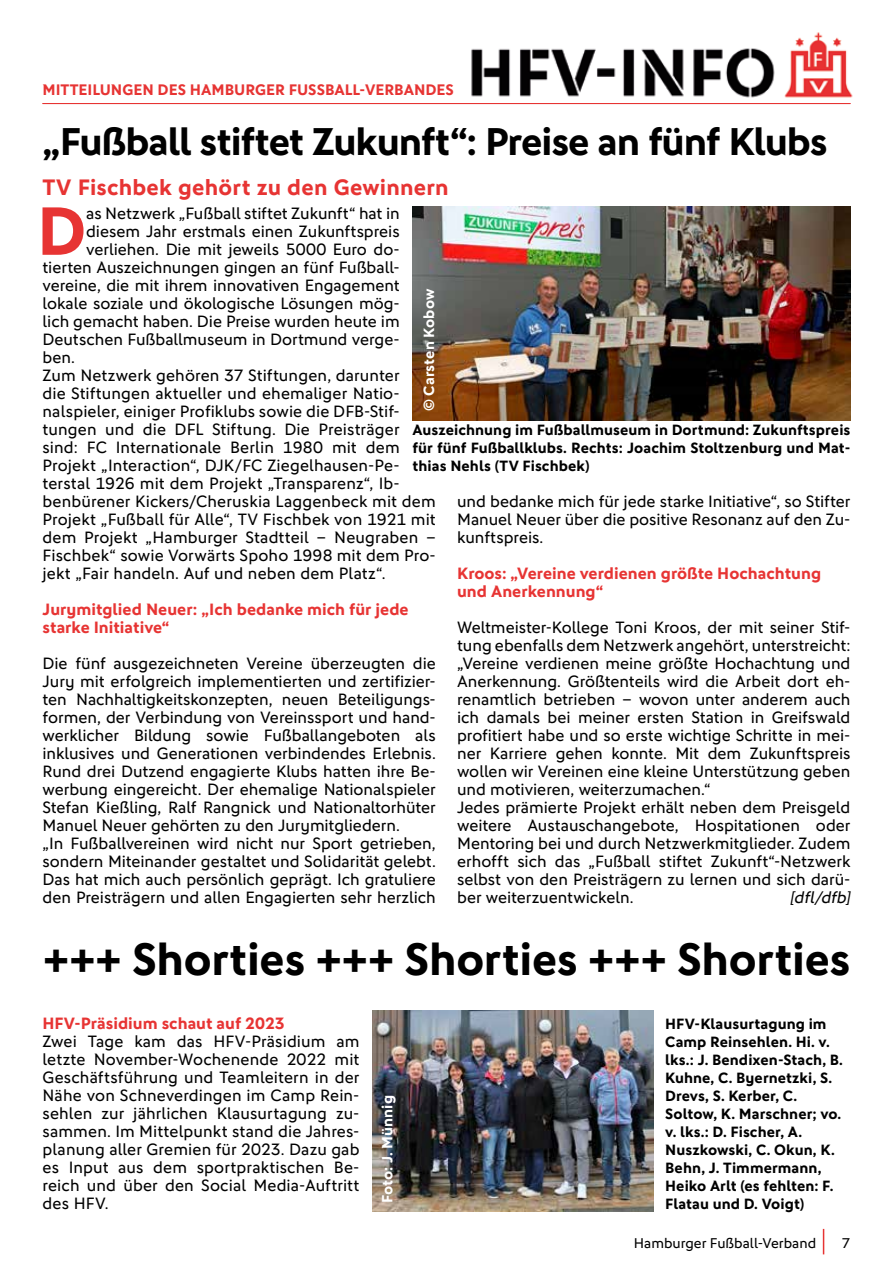
<style>
.page{position:relative;width:893px;height:1263px;background:#fff}
.page>*{position:absolute;margin:0;border:0;box-sizing:border-box;transform-origin:0 0}
.t1{font:700 68.7px "DFB Sans";color:#e73433}
.t2{font:700 45.75px "DFB Sans";letter-spacing:-.005em;color:#000}
.t3{font:700 39px "DFB Sans";letter-spacing:-.03em;color:#000}
.t4{font:700 22.5px "DFB Sans";letter-spacing:.01em;color:#e73433}
.t5{font:16.5px/18px "DFB Sans";color:#000}
.t6{font:700 16.5px/18px "DFB Sans";color:#e73433}
.t7{font:italic 16.5px "DFB Sans";color:#000}
.t8{font:700 15.3px "DFB Sans";color:#e73433}
.t9{font:700 15px/18px "DFB Sans";letter-spacing:.005em;color:#000;text-align:justify}
.t10{font:700 15px "DFB Sans";letter-spacing:.005em;color:#fff}
.t11{font:14.25px "DFB Sans";color:#000}
</style>
<div class="page">
<svg style="left:823px;top:1229px;width:1px;height:25px"></svg>
<img style="left:471px;top:32px;width:382px;height:66px">
<hr style="left:43px;top:103px;width:807px;height:1px;background:#e73433">
<img style="left:412px;top:206px;width:438px;height:215px">
<img style="left:372px;top:1011px;width:282px;height:201px">
<p class="t8" style="left:43px;top:80px;width:413px">MITTEILUNGEN DES HAMBURGER FUSSBALL-VERBANDES</p>
<h3 class="t3" style="left:43px;top:118px;width:787px">„Fußball stiftet Zukunft“: Preise an fünf Klubs</h3>
<h3 class="t4" style="left:43px;top:174px;width:408px">TV Fischbek gehört zu den Gewinnern</h3>
<h1 class="t1" style="left:37px;top:190px;width:51px">D</h1>
<p class="t5" style="left:86px;top:204px;width:315px">as Netzwerk „Fußball stiftet Zukunft“ hat in</p>
<p class="t5" style="left:86px;top:222px;width:315px">diesem Jahr erstmals einen Zukunftspreis</p>
<p class="t5" style="left:86px;top:240px;width:315px">verliehen. Die mit jeweils 5000 Euro do-</p>
<p class="t5" style="left:43px;top:258px;width:359px">tierten Auszeichnungen gingen an fünf Fußball-</p>
<p class="t5" style="left:43px;top:276px;width:359px">vereine, die mit ihrem innovativen Engagement</p>
<p class="t5" style="left:43px;top:294px;width:359px">lokale soziale und ökologische Lösungen mög-</p>
<p class="t5" style="left:43px;top:312px;width:359px">lich gemacht haben. Die Preise wurden heute im</p>
<p class="t5" style="left:43px;top:330px;width:359px">Deutschen Fußballmuseum in Dortmund verge-</p>
<p class="t5" style="left:43px;top:348px;width:34px">ben.</p>
<p class="t5" style="left:43px;top:366px;width:359px">Zum Netzwerk gehören 37 Stiftungen, darunter</p>
<p class="t5" style="left:43px;top:384px;width:359px">die Stiftungen aktueller und ehemaliger Natio-</p>
<p class="t5" style="left:43px;top:402px;width:359px">nalspieler, einiger Profiklubs sowie die DFB-Stif-</p>
<p class="t5" style="left:43px;top:420px;width:359px">tungen und die DFL Stiftung. Die Preisträger</p>
<p class="t5" style="left:43px;top:438px;width:359px">sind: FC Internationale Berlin 1980 mit dem</p>
<p class="t5" style="left:43px;top:456px;width:359px">Projekt „Interaction“, DJK/FC Ziegelhausen-Pe-</p>
<p class="t5" style="left:43px;top:474px;width:359px">terstal 1926 mit dem Projekt „Transparenz“, Ib-</p>
<p class="t5" style="left:43px;top:492px;width:395px">benbürener Kickers/Cheruskia Laggenbeck mit dem</p>
<p class="t5" style="left:43px;top:510px;width:395px">Projekt „Fußball für Alle“, TV Fischbek von 1921 mit</p>
<p class="t5" style="left:43px;top:528px;width:395px">dem Projekt „Hamburger Stadtteil – Neugraben –</p>
<p class="t5" style="left:43px;top:546px;width:395px">Fischbek“ sowie Vorwärts Spoho 1998 mit dem Pro-</p>
<p class="t5" style="left:43px;top:564px;width:344px">jekt „Fair handeln. Auf und neben dem Platz“.</p>
<p class="t6" style="left:43px;top:600px;width:368px">Jurymitglied Neuer: „Ich bedanke mich für jede starke Initiative“</p>
<p class="t5" style="left:43px;top:654px;width:395px">Die fünf ausgezeichneten Vereine überzeugten die Jury mit erfolgreich implementierten und zertifizier&shy;ten Nachhaltigkeitskonzepten, neuen Beteiligungs&shy;formen, der Verbindung von Vereinssport und hand&shy;werklicher Bildung sowie Fußballangeboten als inklusives und Generationen verbindendes Erlebnis.<br>Rund drei Dutzend engagierte Klubs hatten ihre Be&shy;werbung eingereicht. Der ehemalige Nationalspieler Stefan Kießling, Ralf Rangnick und Nationaltorhüter Manuel Neuer gehörten zu den Jurymitgliedern.<br>„In Fußballvereinen wird nicht nur Sport getrieben, sondern Miteinander gestaltet und Solidarität gelebt.<br>Das hat mich auch persönlich geprägt. Ich gratuliere den Preisträgern und allen Engagierten sehr herzlich</p>
<p class="t10" style="left:420px;top:411px;width:124px;rotate:-90deg">© Carsten Kobow</p>
<p class="t9" style="left:412px;top:420px;width:439px">Auszeichnung im Fußballmuseum in Dortmund: Zukunftspreis für fünf Fußballklubs. Rechts: Joachim Stoltzenburg und Mat&shy;thias Nehls (TV Fischbek)</p>
<p class="t5" style="left:457px;top:492px;width:395px;text-align:justify">und bedanke mich für jede starke Initiative“, so Stifter Manuel Neuer über die positive Resonanz auf den Zu&shy;kunftspreis.</p>
<p class="t6" style="left:457px;top:564px;width:366px">Kroos: „Vereine verdienen größte Hochachtung und Anerkennung“</p>
<p class="t5" style="left:457px;top:618px;width:395px">Weltmeister-Kollege Toni Kroos, der mit seiner Stif&shy;tung ebenfalls dem Netzwerk angehört, unterstreicht: „Vereine verdienen meine größte Hochachtung und Anerkennung. Größtenteils wird die Arbeit dort eh&shy;renamtlich betrieben – wovon unter anderem auch ich damals bei meiner ersten Station in Greifswald profitiert habe und so erste wichtige Schritte in mei&shy;ner Karriere gehen konnte. Mit dem Zukunftspreis wollen wir Vereinen eine kleine Unterstützung geben und motivieren, weiterzumachen.“<br>Jedes prämierte Projekt erhält neben dem Preisgeld weitere Austauschangebote, Hospitationen oder Mentoring bei und durch Netzwerkmitglieder. Zudem erhofft sich das „Fußball stiftet Zukunft“-Netzwerk selbst von den Preisträgern zu lernen und sich darü&shy;ber weiterzuentwickeln.</p>
<p class="t7" style="left:789px;top:888px;width:66px">[dfl/dfb]</p>
<h2 class="t2" style="left:43px;top:932px;width:809px">+++ Shorties +++ Shorties +++ Shorties</h2>
<p class="t6" style="left:43px;top:1014px;width:244px">HFV-Präsidium schaut auf 2023</p>
<p class="t5" style="left:43px;top:1032px;width:318px;text-align:justify">Zwei Tage kam das HFV-Präsidium am letzte November-Wochenende 2022 mit Geschäftsführung und Teamleitern in der Nähe von Schneverdingen im Camp Rein&shy;sehlen zur jährlichen Klausurtagung zu&shy;sammen. Im Mittelpunkt stand die Jahres&shy;planung aller Gremien für 2023. Dazu gab es Input aus dem sportpraktischen Be&shy;reich und über den Social Media-Auftritt des HFV.</p>
<p class="t10" style="left:378px;top:1203px;width:110px;rotate:-90deg">Foto: J. Münnig</p>
<p class="t9" style="left:665px;top:1014px;width:179px;text-align:left">HFV-Klausurtagung im<br>Camp Reinsehlen. Hi. v. lks.: J. Bendixen-Stach, B.<br>Kuhne, C. Byernetzki, S.<br>Drevs, S. Kerber, C.<br>Soltow, K. Marschner; vo. v. lks.: D. Fischer, A.<br>Nuszkowski, C. Okun, K.<br>Behn, J. Timmermann,<br>Heiko Arlt (es fehlten: F.<br>Flatau und D. Voigt)</p>
<p class="t11" style="left:634px;top:1235px;width:184px">Hamburger Fußball-Verband</p>
<p class="t11" style="left:842px;top:1235px;width:10px">7</p>
</div>
